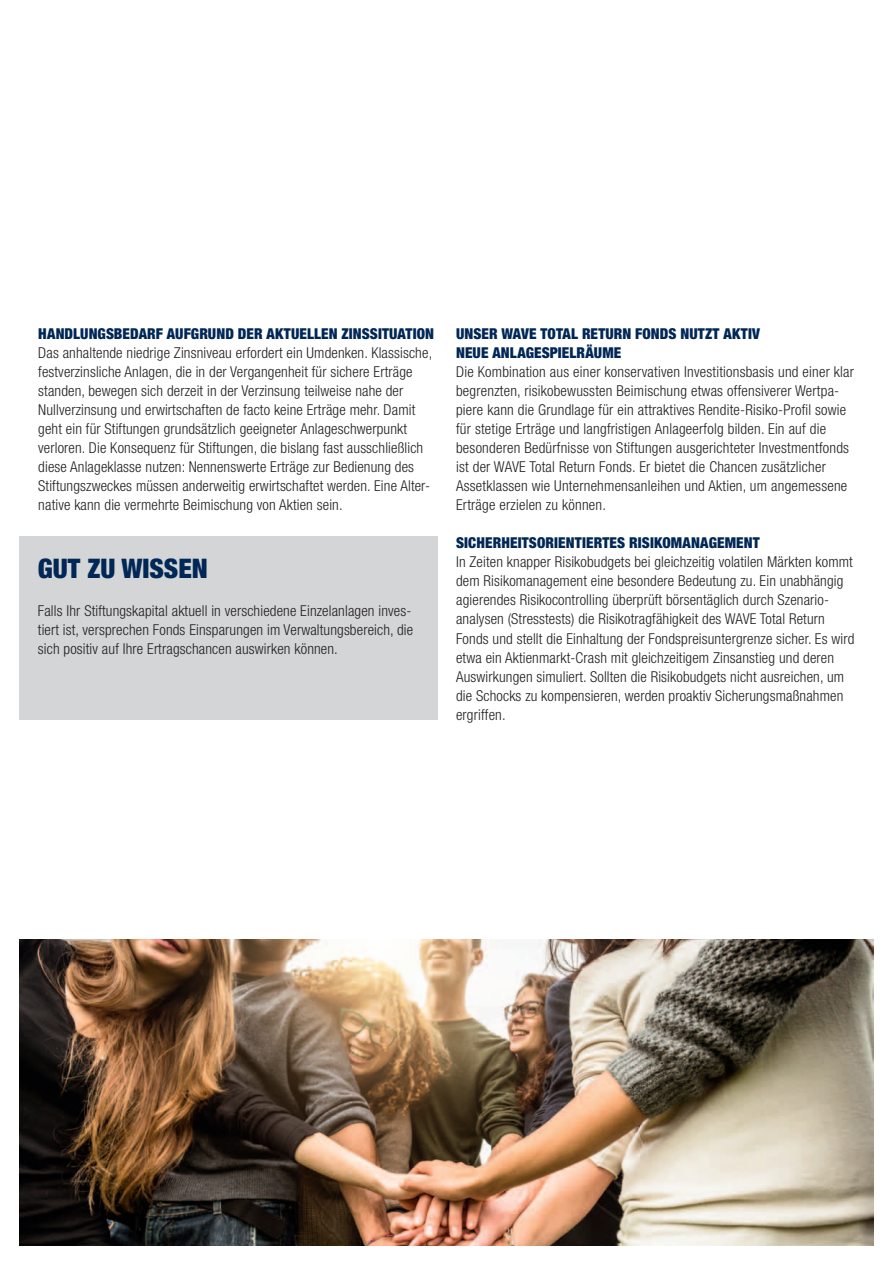
<style>
.page{position:relative;width:893px;height:1263px;background:#fff}
.page>*{position:absolute;margin:0;border:0;box-sizing:border-box;transform-origin:0 0}
.t1{font:900 condensed 27px "Helvetica Neue";color:#002756}
.t2{font:300 condensed 15px/19px "Helvetica Neue";letter-spacing:.01em;color:#231f20}
.t3{font:900 condensed 15px/19px "Helvetica Neue";letter-spacing:.005em;color:#002756}
</style>
<div class="page">
<img style="left:19px;top:939px;width:855px;height:307px">
<div style="left:19px;top:537px;width:419px;height:183px;background:#d4d5d7"></div>
<p class="t3" style="left:38px;top:323px;width:397px">HANDLUNGSBEDARF AUFGRUND DER AKTUELLEN ZINSSITUATION</p>
<p class="t2" style="left:38px;top:343px;width:395px">Das anhaltende niedrige Zinsniveau erfordert ein Umdenken. Klassische, festverzinsliche Anlagen, die in der Vergangenheit für sichere Erträge standen, bewegen sich derzeit in der Verzinsung teilweise nahe der Nullverzinsung und erwirtschaften de facto keine Erträge mehr. Damit geht ein für Stiftungen grundsätzlich geeigneter Anlageschwerpunkt verloren. Die Konsequenz für Stiftungen, die bislang fast ausschließlich diese Anlageklasse nutzen: Nennenswerte Erträge zur Bedienung des Stiftungszweckes müssen anderweitig erwirtschaftet werden. Eine Alter&shy;native kann die vermehrte Beimischung von Aktien sein.</p>
<h1 class="t1" style="left:38px;top:551px;width:172px">GUT ZU WISSEN</h1>
<p class="t2" style="left:38px;top:601px;width:377px;text-align:justify">Falls Ihr Stiftungskapital aktuell in verschiedene Einzelanlagen inves&shy;tiert ist, versprechen Fonds Einsparungen im Verwaltungsbereich, die sich positiv auf Ihre Ertragschancen auswirken können.</p>
<p class="t3" style="left:456px;top:323px;width:305px">UNSER WAVE TOTAL RETURN FONDS NUTZT AKTIV<br>NEUE ANLAGESPIELRÄUME</p>
<p class="t2" style="left:456px;top:362px;width:399px">Die Kombination aus einer konservativen Investitionsbasis und einer klar begrenzten, risikobewussten Beimischung etwas offensiverer Wertpa&shy;piere kann die Grundlage für ein attraktives Rendite-Risiko-Profil sowie für stetige Erträge und langfristigen Anlageerfolg bilden. Ein auf die besonderen Bedürfnisse von Stiftungen ausgerichteter Investmentfonds ist der WAVE Total Return Fonds. Er bietet die Chancen zusätzlicher Assetklassen wie Unternehmensanleihen und Aktien, um angemessene Erträge erzielen zu können.</p>
<p class="t3" style="left:456px;top:533px;width:305px">SICHERHEITSORIENTIERTES RISIKOMANAGEMENT</p>
<p class="t2" style="left:456px;top:552px;width:400px">In Zeiten knapper Risikobudgets bei gleichzeitig volatilen Märkten kommt dem Risikomanagement eine besondere Bedeutung zu. Ein unabhängig agierendes Risikocontrolling überprüft börsentäglich durch Szenario&shy;analysen (Stresstests) die Risikotragfähigkeit des WAVE Total Return Fonds und stellt die Einhaltung der Fondspreisuntergrenze sicher. Es wird etwa ein Aktienmarkt-Crash mit gleichzeitigem Zinsanstieg und deren Auswirkungen simuliert. Sollten die Risikobudgets nicht ausreichen, um die Schocks zu kompensieren, werden proaktiv Sicherungsmaßnahmen ergriffen.</p>
</div>
